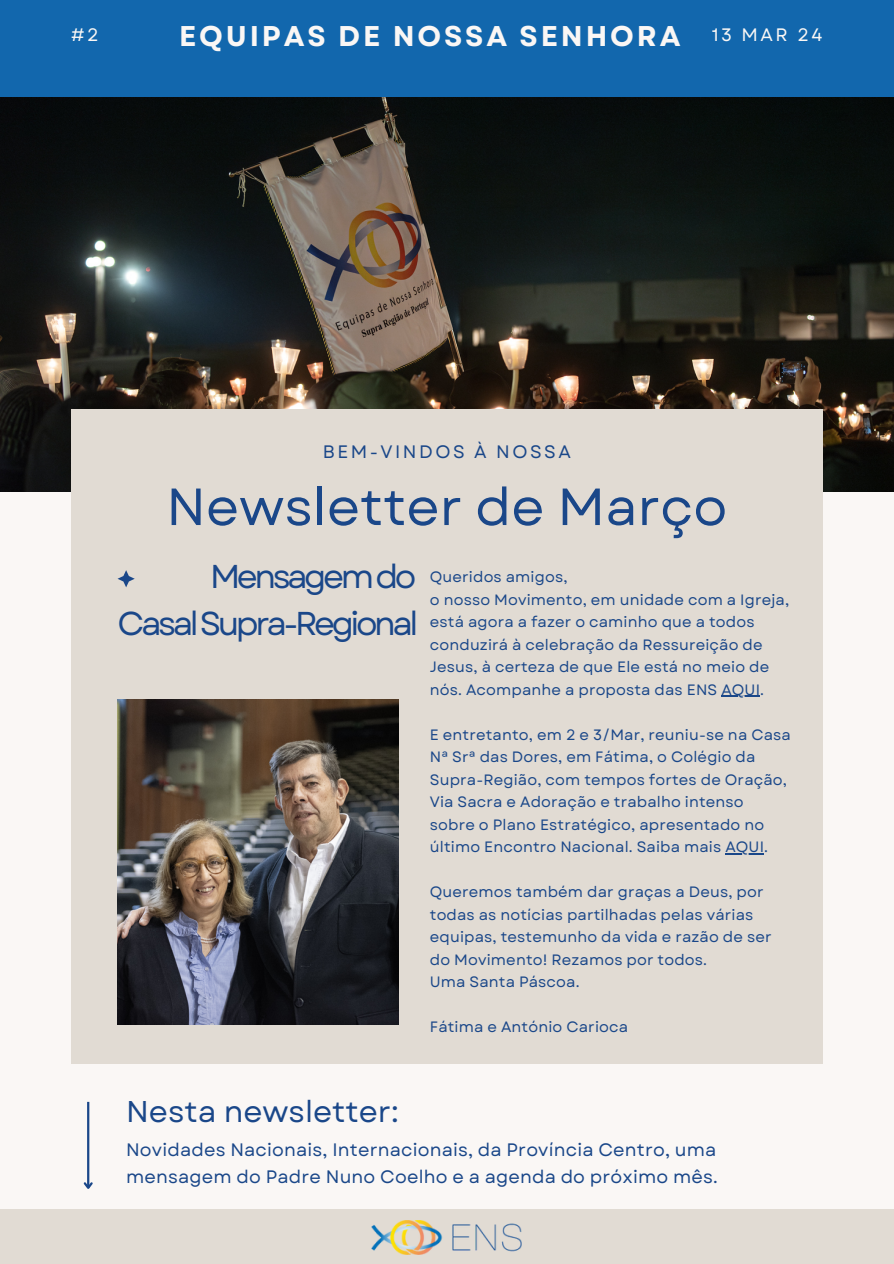
<style>
.page{position:relative;width:894px;height:1264px;background:#fff}
.page>*{position:absolute;margin:0;border:0;box-sizing:border-box;transform-origin:0 0}
.t1{font:52.05px "Garet";color:#1a4789}
.t2{font:33px "Garet";letter-spacing:-.105em;color:#1a4789}
.t3{font:30px "Garet";color:#1a4789}
.t4{font:700 28.5px "Garet";letter-spacing:.1em;color:#faf7f5}
.t5{font:18px/27px "Garet";letter-spacing:.01em;color:#1a4789}
.t6{font:18px "Garet";letter-spacing:.14em;color:#1a4789}
.t7{font:18px "Garet";letter-spacing:.14em;color:#faf7f5}
.t8{font:15px/22.5px "Garet";letter-spacing:.01em;color:#1a4789}
</style>
<div class="page">
<div style="left:0;top:0;width:893px;height:1263px;background:#faf7f5"></div>
<div style="left:0;top:0;width:893px;height:127px;background:#1267ad"></div>
<div style="left:0;top:1209px;width:893px;height:54px;background:#e1dbd3"></div>
<img style="left:0;top:97px;width:893px;height:395px">
<div style="left:71px;top:409px;width:751px;height:654px;background:#e1dbd3"></div>
<img style="left:117px;top:699px;width:281px;height:325px">
<svg style="left:117px;top:570px;width:18px;height:17px"></svg>
<hr style="left:87px;top:1101px;width:2px;height:86px;background:#1a4789">
<svg style="left:83px;top:1180px;width:10px;height:9px"></svg>
<img style="left:371px;top:1220px;width:150px;height:34px">
<hr style="left:721px;top:696px;width:39px;height:1px;background:#1a4789">
<hr style="left:725px;top:853px;width:39px;height:1px;background:#1a4789">
<h2 class="t7" style="left:71px;top:22px;width:29px">#2</h2>
<p class="t4" style="left:179px;top:15px;width:503px">EQUIPAS DE NOSSA SENHORA</p>
<h5 class="t7" style="left:711px;top:22px;width:112px">13 MAR 24</h5>
<h4 class="t6" style="left:322px;top:439px;width:249px">BEM-VINDOS À NOSSA</h4>
<h4 class="t1" style="left:166px;top:469px;width:562px">Newsletter de Março</h4>
<p class="t2" style="left:210px;top:553px;width:208px">Mensagemdo</p>
<h1 class="t2" style="left:117px;top:600px;width:302px">CasalSupra-Regional</h1>
<h2 class="t8" style="left:430px;top:565px;width:139px">Queridos amigos,</h2>
<h2 class="t8" style="left:430px;top:588px;width:361px">o nosso Movimento, em unidade com a Igreja, está agora a fazer o caminho que a todos conduzirá à celebração da Ressureição de Jesus, à certeza de que Ele está no meio de nós. Acompanhe a proposta das ENS AQUI.</h2>
<p class="t8" style="left:430px;top:723px;width:362px">E entretanto, em 2 e 3/Mar, reuniu-se na Casa Nª Srª das Dores, em Fátima, o Colégio da Supra-Região, com tempos fortes de Oração, Via Sacra e Adoração e trabalho intenso sobre o Plano Estratégico, apresentado no</p>
<p class="t8" style="left:430px;top:835px;width:339px">último Encontro Nacional. Saiba mais AQUI.</p>
<p class="t8" style="left:430px;top:880px;width:343px">Queremos também dar graças a Deus, por todas as notícias partilhadas pelas várias equipas, testemunho da vida e razão de ser do Movimento! Rezamos por todos.<br>Uma Santa Páscoa.</p>
<p class="t8" style="left:430px;top:1015px;width:200px">Fátima e António Carioca</p>
<p class="t3" style="left:126px;top:1090px;width:274px">Nesta newsletter:</p>
<p class="t5" style="left:126px;top:1136px;width:593px">Novidades Nacionais, Internacionais, da Província Centro, uma mensagem do Padre Nuno Coelho e a agenda do próximo mês.</p>
</div>
